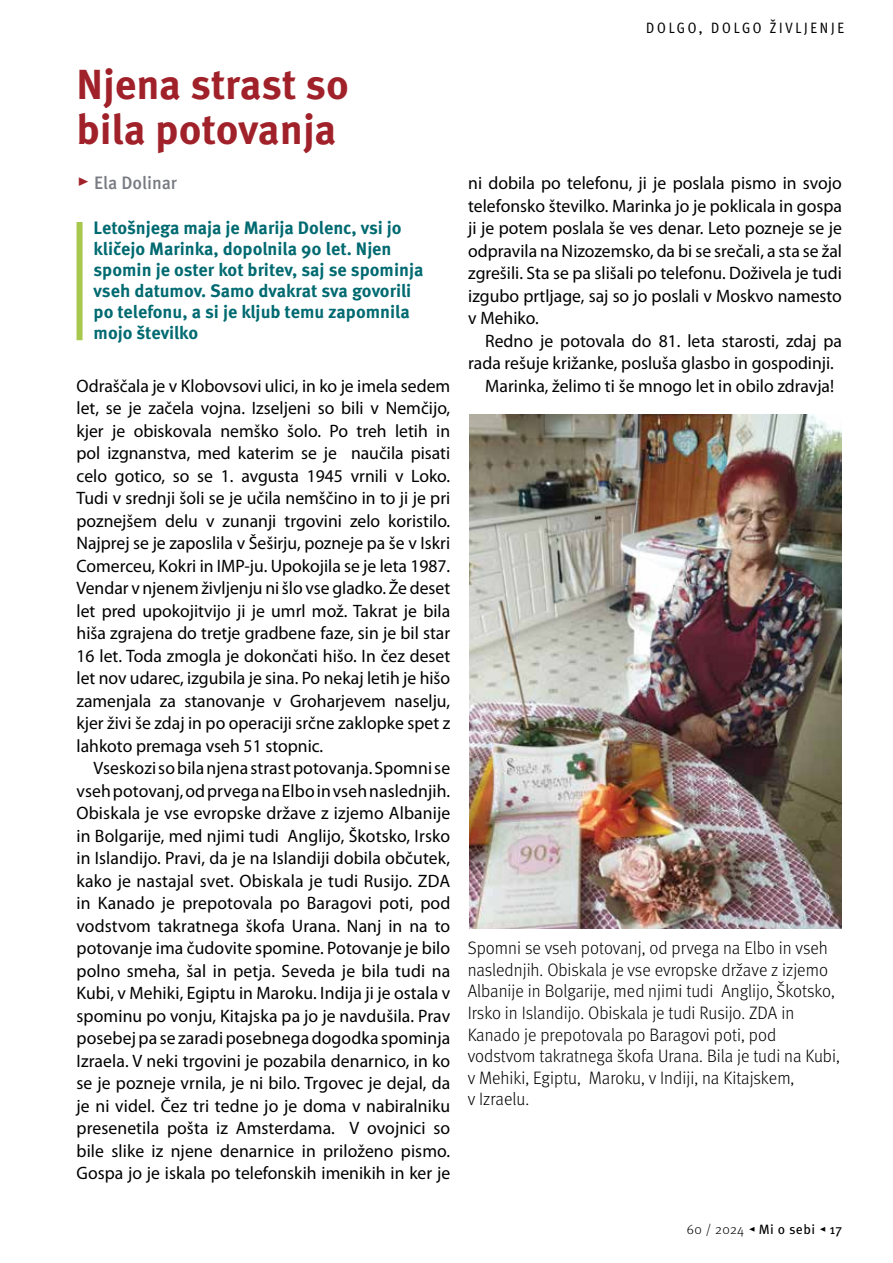
<style>
.page{position:relative;width:893px;height:1263px;background:#fff}
.page>*{position:absolute;margin:0;border:0;box-sizing:border-box;transform-origin:0 0}
.t1{font:700 42px/45px "Meta Pro";letter-spacing:-.005em;color:#a02129}
.t2{font:18px/22.5px "Myriad Pro";color:#000;text-align:justify}
.t3{font:300 18px/21.6px "Meta Pro";color:#000;scale:.96 1}
.t4{font:700 18px/21px "Meta Pro";color:#006a71}
.t5{font:500 18px "Meta Pro";color:#787a82}
.t6{font:condensed 15px "Meta Pro";letter-spacing:.19em;color:#000}
.t7{font:13.5px "Meta Pro";letter-spacing:.03em;color:#000}
.s1{font-size:24px;color:#a02129}
.s2{font-weight:300}
</style>
<div class="page">
<img style="left:469px;top:414px;width:372px;height:514px">
<div style="left:77px;top:222px;width:6px;height:118px;background:#a8c74d"></div>
<h1 class="t1" style="left:77px;top:59px;width:274px">Njena strast so bila potovanja</h1>
<p class="t5" style="left:77px;top:169px;width:102px"><span class="s1">▸</span> Ela Dolinar</p>
<p class="t4" style="left:94px;top:216px;width:331px">Letošnjega maja je Marija Dolenc, vsi jo kličejo Marinka, dopolnila 90 let. Njen spomin je oster kot britev, saj se spominja vseh datumov. Samo dvakrat sva govorili po telefonu, a si je kljub temu zapomnila mojo številko</p>
<p class="t2" style="left:77px;top:375px;width:375px">Odraščala je v Klobovsovi ulici, in ko je imela sedem let, se je začela vojna. Izseljeni so bili v Nemčijo, kjer je obiskovala nemško šolo. Po treh letih in pol izgnanstva, med katerim se je naučila pisati celo gotico, so se 1. avgusta 1945 vrnili v Loko.<br>Tudi v srednji šoli se je učila nemščino in to ji je pri poznejšem delu v zunanji trgovini zelo koristilo.<br>Najprej se je zaposlila v Šeširju, pozneje pa še v Iskri Comerceu, Kokri in IMP-ju. Upokojila se je leta 1987.<br>Vendar v njenem življenju ni šlo vse gladko. Že deset let pred upokojitvijo ji je umrl mož. Takrat je bila hiša zgrajena do tretje gradbene faze, sin je bil star 16 let. Toda zmogla je dokončati hišo. In čez deset let nov udarec, izgubila je sina. Po nekaj letih je hišo zamenjala za stanovanje v Groharjevem naselju, kjer živi še zdaj in po operaciji srčne zaklopke spet z lahkoto premaga vseh 51 stopnic.</p>
<p class="t2" style="left:77px;top:757px;width:375px;text-indent:17px">Vseskozi so bila njena strast potovanja. Spomni se vseh potovanj, od prvega na Elbo in vseh naslednjih.<br>Obiskala je vse evropske države z izjemo Albanije in Bolgarije, med njimi tudi Anglijo, Škotsko, Irsko in Islandijo. Pravi, da je na Islandiji dobila občutek, kako je nastajal svet. Obiskala je tudi Rusijo. ZDA in Kanado je prepotovala po Baragovi poti, pod vodstvom takratnega škofa Urana. Nanj in na to potovanje ima čudovite spomine. Potovanje je bilo polno smeha, šal in petja. Seveda je bila tudi na Kubi, v Mehiki, Egiptu in Maroku. Indija ji je ostala v spominu po vonju, Kitajska pa jo je navdušila. Prav posebej pa se zaradi posebnega dogodka spominja Izraela. V neki trgovini je pozabila denarnico, in ko se je pozneje vrnila, je ni bilo. Trgovec je dejal, da je ni videl. Čez tri tedne jo je doma v nabiralniku presenetila pošta iz Amsterdama. V ovojnici so bile slike iz njene denarnice in priloženo pismo.<br>Gospa jo je iskala po telefonskih imenikih in ker je</p>
<p class="t6" style="left:646px;top:16px;width:199px">D OLGO, D OLGO ŽIVLJENJE</p>
<p class="t2" style="left:468px;top:172px;width:375px">ni dobila po telefonu, ji je poslala pismo in svojo telefonsko številko. Marinka jo je poklicala in gospa ji je potem poslala še ves denar. Leto pozneje se je odpravila na Nizozemsko, da bi se srečali, a sta se žal zgrešili. Sta se pa slišali po telefonu. Doživela je tudi izgubo prtljage, saj so jo poslali v Moskvo namesto v Mehiko.</p>
<p class="t2" style="left:485px;top:330px;width:358px">Redno je potovala do 81. leta starosti, zdaj pa</p>
<p class="t2" style="left:468px;top:352px;width:367px">rada rešuje križanke, posluša glasbo in gospodinji.</p>
<p class="t2" style="left:485px;top:375px;width:350px">Marinka, želimo ti še mnogo let in obilo zdravja!</p>
<p class="t3" style="left:468px;top:936px;width:389px">Spomni se vseh potovanj, od prvega na Elbo in vseh naslednjih. Obiskala je vse evropske države z izjemo Albanije in Bolgarije, med njimi tudi Anglijo, Škotsko, I rsko in Islandijo. Obiskala je tudi Rusijo. ZDA in Kanado je prepotovala po Baragovi poti, pod vodstvom takratnega škofa U rana. Bila je tudi na Kubi, v Mehiki, Egiptu, Maroku, v I ndiji, na Kitajskem,<br>v Izraelu.</p>
<p class="t7" style="left:687px;top:1218px;width:157px"><span class="s2">60 / 2024</span> ◂ Mi o sebi ◂ 17</p>
</div>
